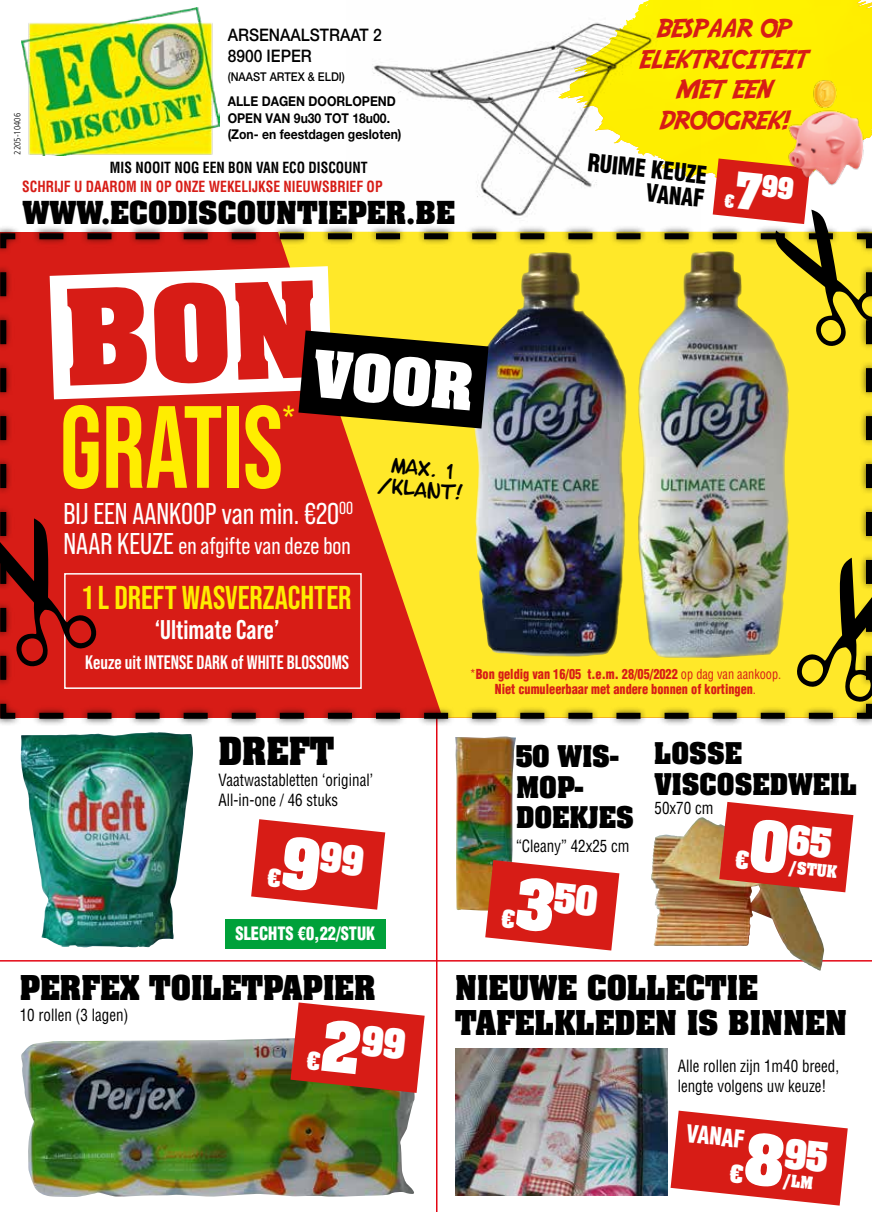
<style>
.page{position:relative;width:872px;height:1212px;background:#fff}
.page>*{position:absolute;margin:0;border:0;box-sizing:border-box;transform-origin:0 0}
.t1{font:700 116.7px "Bebas Neue Pro";color:#ffed00;scale:.92 1}
.t2{font:700 55.35px "Aachen Std";color:#fff}
.t3{font:700 33px "Bebas Neue Pro";color:#ffed00}
.t4{font:700 33px "Aachen Std";color:#000}
.t5{font:700 30.6px "Bebas Neue Pro";color:#ffed00;scale:.92 1}
.t6{font:30px "Bebas Neue Pro";color:#fff}
.t7{font:700 29.1px/35px "Aachen Std";color:#000}
.t8{font:700 27px "Aachen Std";color:#000}
.t9{font:700 27px "Bebas Neue Pro";color:#fff}
.t10{font:25.5px/30.6px "Adventure";color:#d71c16;text-align:center}
.t11{font:700 25.5px/30.6px "Aachen Std";color:#000}
.t12{font:24px "Bebas Neue Pro";color:#fff}
.t13{font:900 condensed 24px/24px "Helvetica LT Std";color:#000;text-align:right;scale:.91 1}
.t14{font:900 condensed 24px "Helvetica LT Std";color:#fff;scale:.91 1}
.t15{font:700 19.5px "Bebas Neue Pro";color:#fff}
.t16{font:900 condensed 18px "Helvetica LT Std";color:#fff;scale:.91 1}
.t17{font:17.7px/21.3px "Letter O Matic";color:#000;text-align:center}
.t18{font:500 17.25px/20.7px "Helvetica Neue LT Pro";color:#000;scale:.9 1}
.t19{font:condensed 16.5px/19.5px "Helvetica LT Std";color:#000;scale:.91 1}
.t20{font:700 condensed 15px "Helvetica LT Std";color:#d71c16;scale:.91 1}
.t21{font:700 condensed 15px "Helvetica LT Std";color:#000;scale:.91 1}
.t22{font:700 14.55px "Aachen Std";color:#fff;scale:.92 1}
.t23{font:900 condensed 13.5px/14.7px "Helvetica LT Std";color:#d71c16;text-align:center;scale:.91 1}
.t24{font:700 13.5px/16.2px "Helvetica Neue LT Pro";color:#000;scale:.9 1}
.t25{font:500 12.15px "Helvetica Neue LT Pro";color:#000;scale:.9 1}
.t26{font:300 condensed 9px "Frutiger LT Std";color:#000}
.s1{font-size:30px}
.s2{font-weight:400}
</style>
<div class="page">
<div style="left:701px;top:0;width:103px;height:158px;background:#fff100"></div>
<img style="left:372px;top:0;width:329px;height:158px">
<div style="left:804px;top:0;width:68px;height:66px;background:#ffef00"></div>
<img style="left:21px;top:7px;width:198px;height:148px">
<hr style="left:436px;top:712px;width:1px;height:500px;background:#e30613">
<hr style="left:0;top:960px;width:872px;height:1px;background:#e30613">
<img style="left:20px;top:732px;width:173px;height:215px">
<img style="left:21px;top:1038px;width:394px;height:159px">
<svg style="left:0;top:702px;width:872px;height:20px;background:#bd793b"></svg>
<img style="left:455px;top:1048px;width:212px;height:147px">
<img style="left:770px;top:66px;width:102px;height:92px">
<div style="left:225px;top:919px;width:161px;height:29px;background:#00a13a"></div>
<img style="left:455px;top:736px;width:61px;height:175px">
<img style="left:651px;top:818px;width:151px;height:143px">
<img style="left:0;top:158px;width:872px;height:544px">
<svg style="left:251px;top:819px;width:134px;height:91px"></svg>
<svg style="left:485px;top:860px;width:134px;height:90px;background:#db423b"></svg>
<svg style="left:670px;top:1110px;width:177px;height:95px"></svg>
<svg style="left:290px;top:1002px;width:135px;height:91px;background:#cf3c32"></svg>
<svg style="left:719px;top:802px;width:134px;height:90px;background:#d73c34"></svg>
<p class="t26" style="left:12px;top:155px;width:43px;rotate:-90deg">2205-10406</p>
<p class="t18" style="left:228px;top:25px;width:172px">ARSENAALSTRAAT 2<br>8900 IEPER</p>
<p class="t25" style="left:228px;top:69px;width:132px">(NAAST ARTEX &amp; ELDI)</p>
<p class="t24" style="left:228px;top:93px;width:194px">ALLE DAGEN DOORLOPEND<br>OPEN VAN 9u30 TOT 18u00. (Zon- en feestdagen gesloten)</p>
<p class="t21" style="left:110px;top:158px;width:285px">MIS NOOIT NOG EEN BON VAN ECO DISCOUNT</p>
<p class="t20" style="left:22px;top:177px;width:397px">SCHRIJF U DAAROM IN OP ONZE WEKELIJKSE NIEUWSBRIEF OP</p>
<h3 class="t8" style="left:22px;top:193px;width:434px">WWW.ECODISCOUNTIEPER.BE</h3>
<h3 class="t10" style="left:639px;top:12px;width:170px">BESPAAR OP<br>ELEKTRICITEIT<br>MET EEN<br>DROOGREK!</h3>
<h3 class="t13" style="left:589px;top:150px;width:133px;rotate:6deg">RUIME KEUZE<br>VANAF</h3>
<h2 class="t2" style="left:317px;top:333px;width:162px;rotate:5deg">VOOR</h2>
<h1 class="t1" style="left:60px;top:380px;width:244px">GRATIS</h1>
<h3 class="t5" style="left:283px;top:399px;width:14px">*</h3>
<p class="t17" style="left:380px;top:457px;width:87px;rotate:6deg">MAX. 1 /KLANT!</p>
<h3 class="t6" style="left:63px;top:497px;width:291px">BIJ EEN AANKOOP van min. €20<sup>00</sup></h3>
<h3 class="t12" style="left:63px;top:532px;width:289px"><span class="s1">NAAR KEUZE</span> en afgifte van deze bon</h3>
<h3 class="t3" style="left:83px;top:579px;width:270px">1 L DREFT WASVERZACHTER</h3>
<h3 class="t9" style="left:155px;top:614px;width:126px">‘Ultimate Care’</h3>
<p class="t15" style="left:85px;top:651px;width:265px">Keuze uit INTENSE DARK of WHITE BLOSSOMS</p>
<p class="t23" style="left:469px;top:666px;width:344px"><span class="s2">*</span>Bon geldig van 16/05 t.e.m. 28/05/2022 <span class="s2">op dag van aankoop.<br></span>Niet cumuleerbaar met andere bonnen of kortingen<span class="s2">.</span></p>
<h3 class="t4" style="left:218px;top:727px;width:117px">DREFT</h3>
<p class="t19" style="left:218px;top:770px;width:171px">Vaatwastabletten ‘original’<br>All-in-one / 46 stuks</p>
<p class="t16" style="left:235px;top:922px;width:155px">SLECHTS €0,22/STUK</p>
<h3 class="t7" style="left:20px;top:970px;width:357px">PERFEX TOILETPAPIER</h3>
<p class="t19" style="left:20px;top:1005px;width:121px">10 rollen (3 lagen)</p>
<h3 class="t11" style="left:516px;top:741px;width:119px">50 WIS-<br>MOP-<br>DOEKJES</h3>
<p class="t19" style="left:516px;top:836px;width:126px">“Cleany” 42x25 cm</p>
<h3 class="t11" style="left:654px;top:739px;width:204px">LOSSE<br>VISCOSEDWEIL</h3>
<p class="t19" style="left:654px;top:798px;width:66px">50x70 cm</p>
<p class="t22" style="left:790px;top:856px;width:54px;rotate:6deg">/STUK</p>
<h3 class="t7" style="left:455px;top:970px;width:393px">NIEUWE COLLECTIE<br>TAFELKLEDEN IS BINNEN</h3>
<p class="t19" style="left:677px;top:1056px;width:179px">Alle rollen zijn 1m40 breed, lengte volgens uw keuze!</p>
<h3 class="t14" style="left:688px;top:1118px;width:66px;rotate:6deg">VANAF</h3>
</div>
